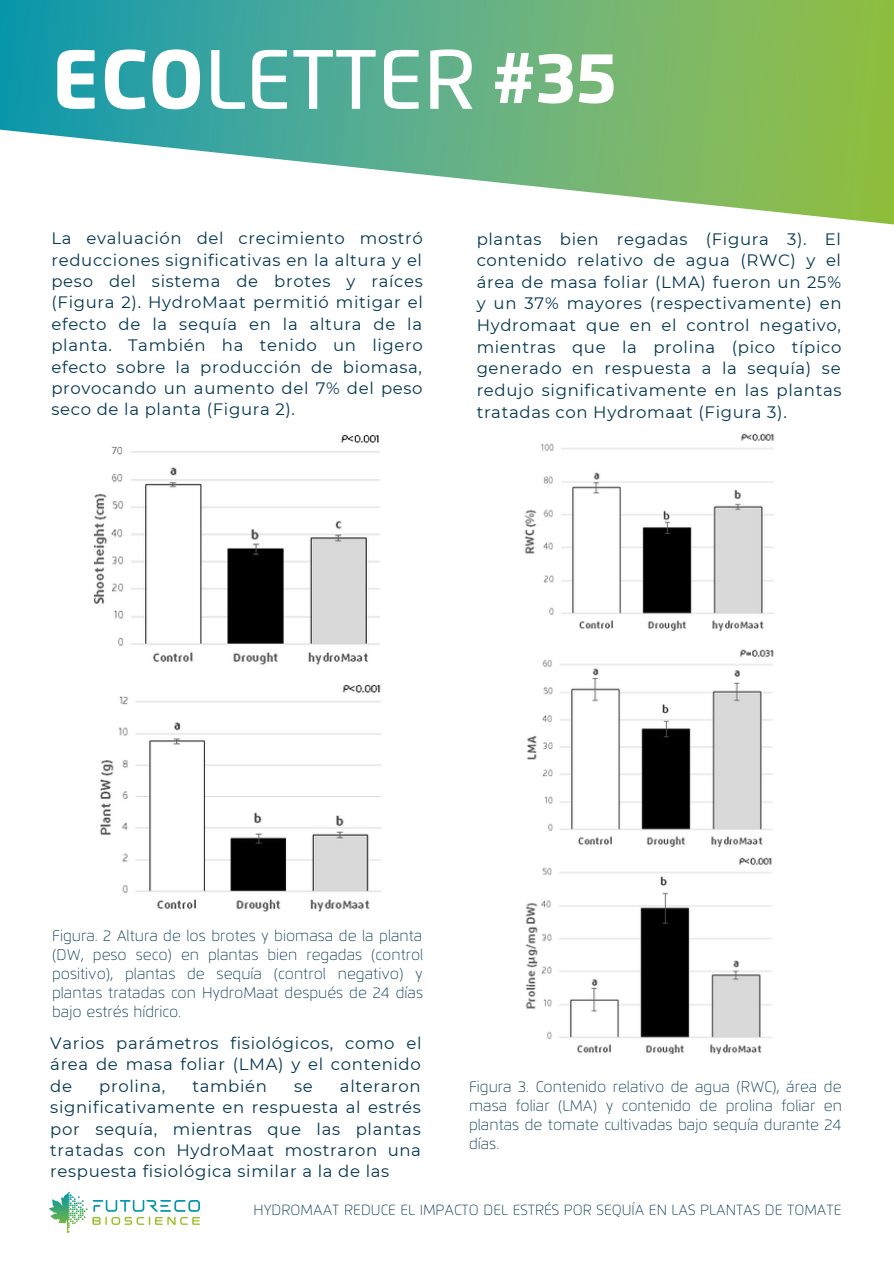
<style>
.page{position:relative;width:894px;height:1264px;background:#fff}
.page>*{position:absolute;margin:0;border:0;box-sizing:border-box;transform-origin:0 0}
.t1{font:500 84px "Flexo";color:#fff}
.t2{font:800 71.7px "Flexo";color:#fff}
.t3{font:16.5px/21.5px "Montserrat";letter-spacing:.04em;color:#043751;text-align:justify}
.t4{font:100 15.3px/19.2px "Flexo";color:#043751;text-align:justify}
.t5{font:100 14.7px "Flexo";color:#043751}
.s1{font-weight:800}
</style>
<div class="page">
<img style="left:0;top:0;width:893px;height:225px">
<img style="left:49px;top:1192px;width:150px;height:39px">
<img style="left:93px;top:435px;width:287px;height:230px">
<img style="left:100px;top:684px;width:281px;height:228px">
<img style="left:524px;top:433px;width:250px;height:199px">
<img style="left:527px;top:649px;width:247px;height:199px">
<img style="left:525px;top:857px;width:247px;height:196px">
<p class="t1" style="left:51px;top:42px;width:426px"><span class="s1">ECO</span>LETTER</p>
<p class="t2" style="left:492px;top:46px;width:126px">#35</p>
<p class="t3" style="left:51px;top:227px;width:373px">La evaluación del crecimiento mostró reducciones significativas en la altura y el peso del sistema de brotes y raíces (Figura 2). HydroMaat permitió mitigar el efecto de la sequía en la altura de la planta. También ha tenido un ligero efecto sobre la producción de biomasa, provocando un aumento del 7% del peso seco de la planta (Figura 2).</p>
<p class="t3" style="left:476px;top:228px;width:366px">plantas bien regadas (Figura 3). El contenido relativo de agua (RWC) y el área de masa foliar (LMA) fueron un 25% y un 37% mayores (respectivamente) en Hydromaat que en el control negativo, mientras que la prolina (pico típico generado en respuesta a la sequía) se redujo significativamente en las plantas tratadas con Hydromaat (Figura 3).</p>
<p class="t4" style="left:52px;top:926px;width:373px">Figura. 2 Altura de los brotes y biomasa de la planta (DW, peso seco) en plantas bien regadas (control positivo), plantas de sequía (control negativo) y plantas tratadas con HydroMaat después de 24 días bajo estrés hídrico.</p>
<p class="t3" style="left:50px;top:1032px;width:372px">Varios parámetros fisiológicos, como el área de masa foliar (LMA) y el contenido de</p>
<p class="t3" style="left:50px;top:1075px;width:372px;text-indent:289px">alteraron significativamente en respuesta al estrés por sequía, mientras que las plantas tratadas con HydroMaat mostraron una respuesta fisiológica similar a la de las</p>
<p class="t4" style="left:469px;top:1077px;width:374px">Figura 3. Contenido relativo de agua (RWC), área de masa foliar (LMA) y contenido de prolina foliar en plantas de tomate cultivadas bajo sequía durante 24 días.</p>
<p class="t3" style="left:99px;top:1075px;width:68px">prolina,</p>
<p class="t3" style="left:192px;top:1075px;width:76px">también</p>
<p class="t3" style="left:294px;top:1075px;width:20px">se</p>
<p class="t5" style="left:253px;top:1203px;width:589px">HYDROMAAT REDUCE EL IMPACTO DEL ESTRÉS POR SEQUÍA EN LAS PLANTAS DE TOMATE</p>
</div>
